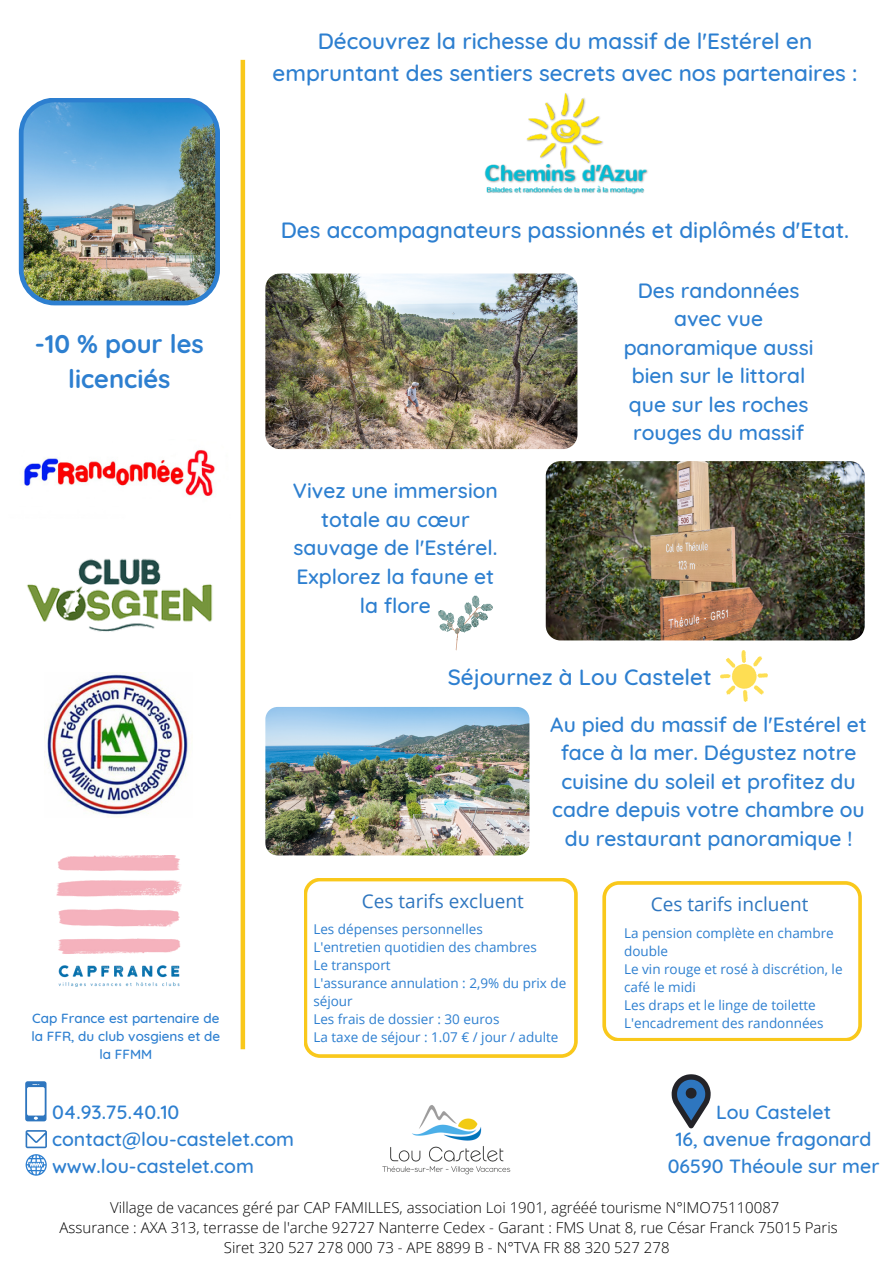
<style>
.page{position:relative;width:893px;height:1264px;background:#fff}
.page>*{position:absolute;margin:0;border:0;box-sizing:border-box;transform-origin:0 0}
.t1{font:700 25.5px/34.8px "Quicksand";color:#2d7fd0;text-align:center}
.t2{font:500 22.5px/31.5px "Quicksand";color:#2d7fd0;text-align:center}
.t3{font:500 21px/28.5px "Quicksand";color:#2d7fd0;text-align:center}
.t4{font:500 19.5px "Quicksand";color:#2d7fd0}
.t5{font:19.05px "Open Sans";color:#2e76bf}
.t6{font:300 15px "Open Sans";color:#000}
.t7{font:13.5px/18px "Open Sans";color:#2d7fd0}
.t8{font:500 13.5px/18px "Quicksand";color:#2d7fd0;text-align:center}
</style>
<div class="page">
<div style="left:240px;top:60px;width:5px;height:989px;background:#f9c81b"></div>
<img style="left:19px;top:98px;width:201px;height:207px">
<img style="left:382px;top:1105px;width:129px;height:70px">
<svg style="left:671px;top:1074px;width:39px;height:54px"></svg>
<svg style="left:25px;top:1081px;width:22px;height:40px"></svg>
<svg style="left:26px;top:1130px;width:21px;height:18px"></svg>
<svg style="left:26px;top:1154px;width:21px;height:21px"></svg>
<img style="left:24px;top:449px;width:191px;height:47px">
<img style="left:27px;top:558px;width:186px;height:74px">
<img style="left:44px;top:672px;width:145px;height:145px">
<img style="left:57px;top:855px;width:125px;height:131px">
<img style="left:484px;top:93px;width:164px;height:102px">
<img style="left:265px;top:273px;width:312px;height:176px;border-radius:15px">
<img style="left:545px;top:461px;width:319px;height:179px;border-radius:15px">
<svg style="left:438px;top:595px;width:55px;height:56px"></svg>
<img style="left:265px;top:707px;width:264px;height:148px;border-radius:12px">
<svg style="left:602px;top:881px;width:259px;height:160px"></svg>
<svg style="left:304px;top:878px;width:273px;height:179px"></svg>
<img style="left:720px;top:651px;width:47px;height:50px">
<p class="t2" style="left:272px;top:25px;width:586px">Découvrez la richesse du massif de l'Estérel en empruntant des sentiers secrets avec nos partenaires :</p>
<p class="t1" style="left:35px;top:326px;width:170px">-10 % pour les licenciés</p>
<p class="t8" style="left:31px;top:1008px;width:190px">Cap France est partenaire de la FFR, du club vosgiens et de la FFMM</p>
<p class="t2" style="left:281px;top:214px;width:570px">Des accompagnateurs passionnés et diplômés d'Etat.</p>
<p class="t3" style="left:623px;top:275px;width:191px">Des randonnées avec vue panoramique aussi bien sur le littoral que sur les roches rouges du massif</p>
<p class="t3" style="left:293px;top:476px;width:206px">Vivez une immersion totale au cœur sauvage de l'Estérel.<br>Explorez la faune et la flore</p>
<p class="t2" style="left:448px;top:660px;width:265px">Séjournez à Lou Castelet</p>
<p class="t3" style="left:550px;top:709px;width:318px">Au pied du massif de l'Estérel et face à la mer. Dégustez notre cuisine du soleil et profitez du cadre depuis votre chambre ou du restaurant panoramique !</p>
<p class="t5" style="left:362px;top:887px;width:163px">Ces tarifs excluent</p>
<p class="t7" style="left:313px;top:920px;width:171px">Les dépenses personnelles</p>
<p class="t7" style="left:313px;top:938px;width:225px">L'entretien quotidien des chambres</p>
<p class="t7" style="left:313px;top:956px;width:79px">Le transport</p>
<p class="t7" style="left:313px;top:974px;width:254px">L'assurance annulation : 2,9% du prix de séjour</p>
<p class="t7" style="left:313px;top:1010px;width:187px">Les frais de dossier : 30 euros</p>
<p class="t7" style="left:313px;top:1028px;width:246px">La taxe de séjour : 1.07 € / jour / adulte</p>
<p class="t5" style="left:650px;top:891px;width:159px">Ces tarifs incluent</p>
<p class="t7" style="left:624px;top:923px;width:211px">La pension complète en chambre double</p>
<p class="t7" style="left:624px;top:959px;width:220px">Le vin rouge et rosé à discrétion, le café le midi</p>
<p class="t7" style="left:624px;top:995px;width:193px">Les draps et le linge de toilette</p>
<p class="t7" style="left:624px;top:1013px;width:201px">L'encadrement des randonnées</p>
<p class="t4" style="left:716px;top:1098px;width:116px">Lou Castelet</p>
<p class="t4" style="left:675px;top:1125px;width:197px">16, avenue fragonard</p>
<p class="t4" style="left:667px;top:1152px;width:213px">06590 Théoule sur mer</p>
<p class="t4" style="left:52px;top:1098px;width:129px">04.93.75.40.10</p>
<p class="t4" style="left:52px;top:1125px;width:244px">contact@lou-castelet.com</p>
<p class="t4" style="left:52px;top:1152px;width:203px">www.lou-castelet.com</p>
<p class="t6" style="left:110px;top:1196px;width:671px">Village de vacances géré par CAP FAMILLES, association Loi 1901, agrééé tourisme N°IMO75110087</p>
<p class="t6" style="left:60px;top:1217px;width:779px">Assurance : AXA 313, terrasse de l'arche 92727 Nanterre Cedex - Garant : FMS Unat 8, rue César Franck 75015 Paris</p>
<p class="t6" style="left:224px;top:1237px;width:447px">Siret 320 527 278 000 73 - APE 8899 B - N°TVA FR 88 320 527 278</p>
</div>
